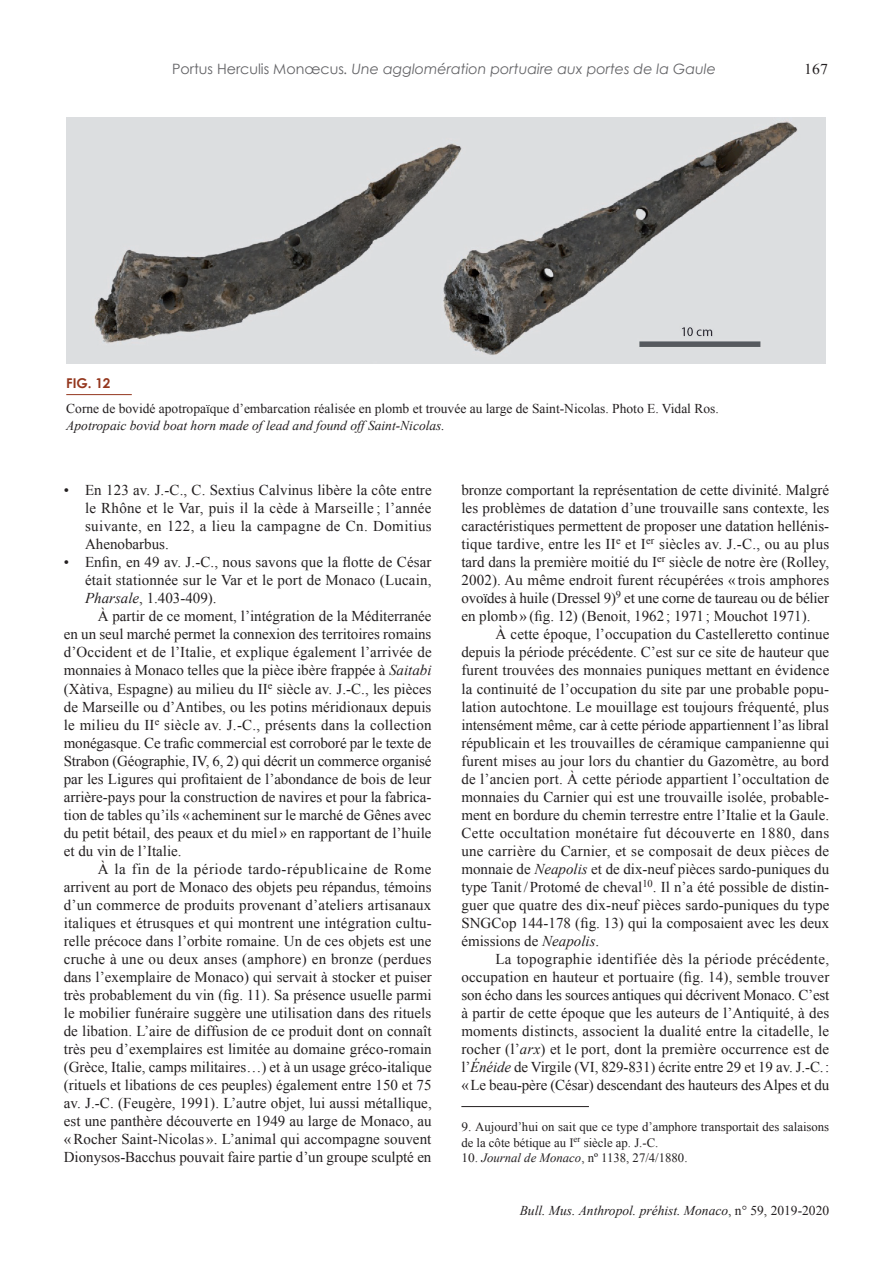
<style>
.page{position:relative;width:893px;height:1263px;background:#fff}
.page>*{position:absolute;margin:0;border:0;box-sizing:border-box;transform-origin:0 0}
.t1{font:15px/18px "Times New Roman";color:#231f20;text-align:justify}
.t2{font:15px "Times New Roman PSMT SC850";color:#231f20;scale:1.05 1}
.t3{font:italic 14.25px "Century Gothic";color:#636366}
.t4{font:italic 13.5px "Times New Roman";color:#231f20}
.t5{font:13.5px "Times New Roman";color:#231f20}
.t6{font:700 13.5px "Century Gothic";color:#94371e}
.t7{font:12.75px/15.8px "Times New Roman";color:#231f20;scale:1.05 1}
.s1{font-style:normal}
.s2{font-style:italic}
</style>
<div class="page">
<hr style="left:461px;top:1106px;width:128px;height:1px;background:#231f20">
<img style="left:66px;top:118px;width:760px;height:245px">
<hr style="left:66px;top:394px;width:66px;height:1px;background:#94371e">
<p class="t3" style="left:172px;top:60px;width:545px"><span class="s1">Portus Herculis Monœcus</span>. Une agglomération portuaire aux portes de la Gaule</p>
<p class="t2" style="left:804px;top:59px;width:24px">167</p>
<p class="t6" style="left:66px;top:375px;width:46px">Fig. 12</p>
<p class="t5" style="left:66px;top:399px;width:654px">Corne de bovidé apotropaïque d’embarcation réalisée en plomb et trouvée au large de Saint-Nicolas. Photo E. Vidal Ros.</p>
<p class="t4" style="left:66px;top:416px;width:380px">Apotropaic bovid boat horn made of lead and found off Saint-Nicolas.</p>
<p class="t1" style="left:85px;top:481px;width:348px;text-indent:-21px">• En 123 av. J.-C., C. Sextius Calvinus libère la côte entre le Rhône et le Var, puis il la cède à Marseille ; l’année suivante, en 122, a lieu la campagne de Cn. Domitius Ahenobarbus.</p>
<p class="t1" style="left:85px;top:553px;width:348px;text-indent:-21px">• Enfin, en 49 av. J.-C., nous savons que la flotte de César était stationnée sur le Var et le port de Monaco (Lucain, <span class="s2">Pharsale</span>, 1.403-409).</p>
<p class="t1" style="left:64px;top:607px;width:369px;text-indent:34px">À partir de ce moment, l’intégration de la Méditerranée en un seul marché permet la connexion des territoires romains d’Occident et de l’Italie, et explique également l’arrivée de monnaies à Monaco telles que la pièce ibère frappée à <span class="s2">Saitabi </span>(Xàtiva, Espagne) au milieu du II<sup>e</sup> siècle av. J.-C., les pièces de Marseille ou d’Antibes, ou les potins méridionaux depuis le milieu du II<sup>e</sup> siècle av. J.-C., présents dans la collection monégasque. Ce trafic commercial est corroboré par le texte de Strabon (Géographie, IV, 6, 2) qui décrit un commerce organisé par les Ligures qui profitaient de l’abondance de bois de leur arrière-pays pour la construction de navires et pour la fabrica&shy;tion de tables qu’ils «acheminent sur le marché de Gênes avec du petit bétail, des peaux et du miel» en rapportant de l’huile et du vin de l’Italie.</p>
<p class="t1" style="left:64px;top:859px;width:370px;text-indent:34px">À la fin de la période tardo-républicaine de Rome arrivent au port de Monaco des objets peu répandus, témoins d’un commerce de produits provenant d’ateliers artisanaux italiques et étrusques et qui montrent une intégration cultu&shy;relle précoce dans l’orbite romaine. Un de ces objets est une cruche à une ou deux anses (amphore) en bronze (perdues dans l’exemplaire de Monaco) qui servait à stocker et puiser très probablement du vin (fig. 11). Sa présence usuelle parmi le mobilier funéraire suggère une utilisation dans des rituels de libation. L’aire de diffusion de ce produit dont on connaît très peu d’exemplaires est limitée au domaine gréco-romain (Grèce, Italie, camps militaires…) et à un usage gréco-italique (rituels et libations de ces peuples) également entre 150 et 75 av. J.-C. (Feugère, 1991). L’autre objet, lui aussi métallique, est une panthère découverte en 1949 au large de Monaco, au «Rocher Saint-Nicolas ». L’animal qui accompagne souvent Dionysos-Bacchus pouvait faire partie d’un groupe sculpté en</p>
<p class="t1" style="left:461px;top:481px;width:369px">bronze comportant la représentation de cette divinité. Malgré les problèmes de datation d’une trouvaille sans contexte, les caractéristiques permettent de proposer une datation hellénis&shy;tique tardive, entre les II<sup>e</sup> et I<sup>er</sup> siècles av. J.-C., ou au plus tard dans la première moitié du I<sup>er</sup> siècle de notre ère (Rolley, 2002). Au même endroit furent récupérées « trois amphores ovoïdes à huile (Dressel 9)<sup>9</sup> et une corne de taureau ou de bélier en plomb » (fig. 12) (Benoit, 1962 ; 1971; Mouchot 1971).</p>
<p class="t1" style="left:461px;top:625px;width:370px;text-indent:34px">À cette époque, l’occupation du Castelleretto continue depuis la période précédente. C’est sur ce site de hauteur que furent trouvées des monnaies puniques mettant en évidence la continuité de l’occupation du site par une probable popu&shy;lation autochtone. Le mouillage est toujours fréquenté, plus intensément même, car à cette période appartiennent l’as libral républicain et les trouvailles de céramique campanienne qui furent mises au jour lors du chantier du Gazomètre, au bord de l’ancien port. À cette période appartient l’occultation de monnaies du Carnier qui est une trouvaille isolée, probable&shy;ment en bordure du chemin terrestre entre l’Italie et la Gaule.<br>Cette occultation monétaire fut découverte en 1880, dans une carrière du Carnier, et se composait de deux pièces de monnaie de <span class="s2">Neapolis</span> et de dix-neuf pièces sardo-puniques du type Tanit/Protomé de cheval<sup>10</sup>. Il n’a été possible de distin&shy;guer que quatre des dix-neuf pièces sardo-puniques du type SNGCop 144-178 (fig. 13) qui la composaient avec les deux émissions de <span class="s2">Neapolis</span>.</p>
<p class="t1" style="left:461px;top:950px;width:370px;text-indent:34px">La topographie identifiée dès la période précédente, occupation en hauteur et portuaire (fig. 14), semble trouver son écho dans les sources antiques qui décrivent Monaco. C’est à partir de cette époque que les auteurs de l’Antiquité, à des moments distincts, associent la dualité entre la citadelle, le rocher (l’<span class="s2">arx</span>) et le port, dont la première occurrence est de l’<span class="s2">Énéide</span> de Virgile (VI, 829-831) écrite entre 29 et 19 av. J.-C.: «Le beau-père (César) descendant des hauteurs des Alpes et du</p>
<p class="t7" style="left:461px;top:1118px;width:352px">9. Aujourd’hui on sait que ce type d’amphore transportait des salaisons de la côte bétique au I<sup>er</sup> siècle ap. J.-C.</p>
<p class="t7" style="left:461px;top:1150px;width:217px">10. <span class="s2">Journal de Monaco</span>, nº 1138, 27/4/1880.</p>
<p class="t4" style="left:520px;top:1201px;width:311px">Bull. Mus. Anthropol. préhist. Monaco<span class="s1">, n° 59, 2019-2020</span></p>
</div>
